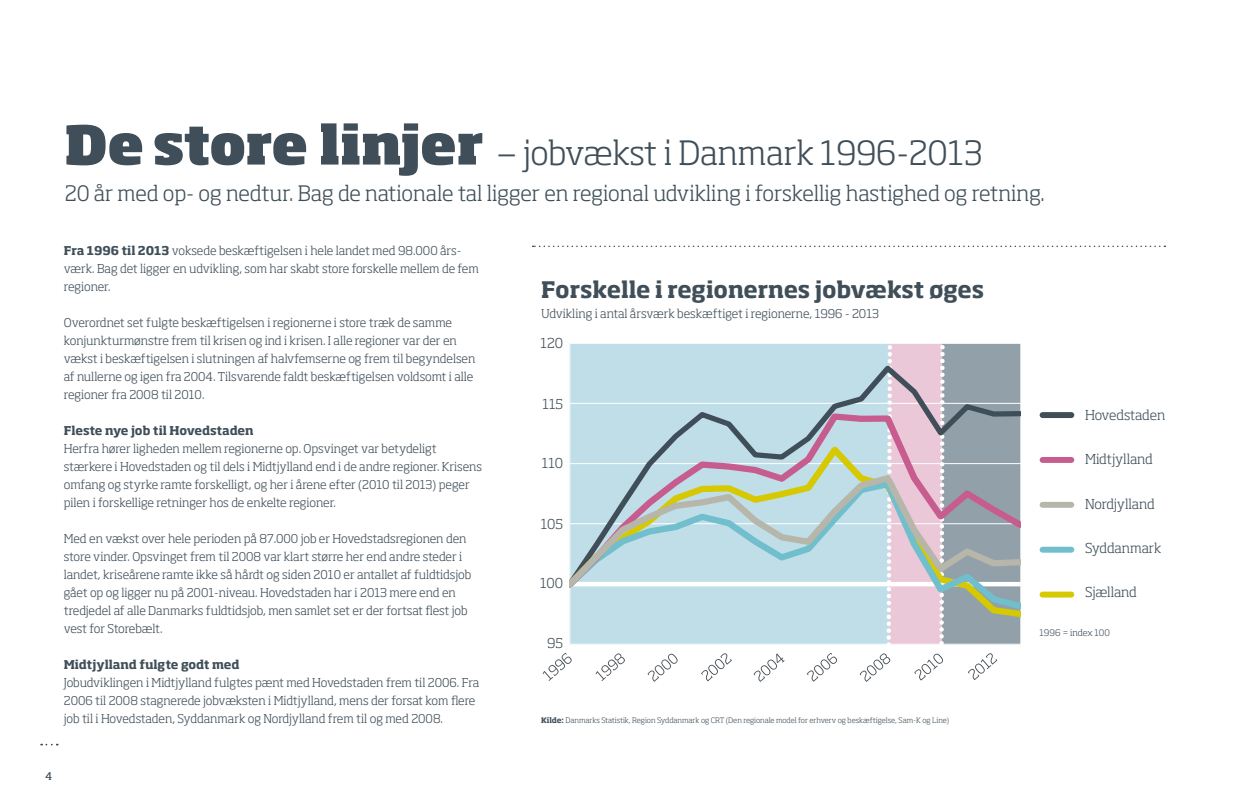
<style>
.page{position:relative;width:1234px;height:808px;background:#fff}
.page>*{position:absolute;margin:0;border:0;box-sizing:border-box;transform-origin:0 0}
.t1{font:300 33px "Soho Std";letter-spacing:-.005em;color:#3f4e58}
.t2{font:700 22.5px "Soho Std";letter-spacing:-.005em;color:#3f4e58}
.t3{font:300 21px "Soho Std";color:#3f4e58}
.t4{font:300 13.5px "Soho Std";color:#3f4e58}
.t5{font:300 13.5px "Soho Std";letter-spacing:-.02em;color:#3f4e58}
.t6{font:300 12px/18px "Soho Std";color:#3f4e58}
.t7{font:700 12px "Soho Std";color:#3f4e58}
.t8{font:300 10.5px "Soho Std";color:#3f4e58}
.t9{font:300 9px "Soho Std";color:#3f4e58}
.t10{font:300 7.5px "Soho Std";color:#3f4e58}
.s1{font-weight:800;font-size:52.5px}
.s2{font-weight:700}
</style>
<div class="page">
<svg style="left:532px;top:246px;width:632px;height:1px"></svg>
<div style="left:569px;top:343px;width:451px;height:301px;background:#c0dee8"></div>
<div style="left:941px;top:343px;width:79px;height:302px;background:#92a0a9"></div>
<svg style="left:542px;top:653px;width:29px;height:28px"></svg>
<svg style="left:595px;top:653px;width:29px;height:28px"></svg>
<svg style="left:647px;top:654px;width:30px;height:28px"></svg>
<svg style="left:701px;top:653px;width:30px;height:28px"></svg>
<svg style="left:753px;top:653px;width:31px;height:29px"></svg>
<svg style="left:807px;top:653px;width:29px;height:29px"></svg>
<svg style="left:859px;top:653px;width:31px;height:29px"></svg>
<svg style="left:914px;top:653px;width:28px;height:28px"></svg>
<svg style="left:968px;top:653px;width:29px;height:27px"></svg>
<div style="left:889px;top:343px;width:52px;height:301px;background:#ebc8d8"></div>
<svg style="left:936px;top:343px;width:10px;height:301px"></svg>
<svg style="left:884px;top:343px;width:10px;height:302px"></svg>
<div style="left:1042px;top:547px;width:29px;height:6px;background:#71becd"></div>
<div style="left:1042px;top:502px;width:29px;height:6px;background:#b7b6ab"></div>
<div style="left:1042px;top:457px;width:29px;height:6px;background:#c75c8f"></div>
<div style="left:1042px;top:412px;width:29px;height:6px;background:#3f4e58"></div>
<div style="left:1042px;top:592px;width:29px;height:5px;background:#d6c801"></div>
<svg style="left:569px;top:365px;width:451px;height:45px"></svg>
<svg style="left:569px;top:593px;width:451px;height:21px"></svg>
<svg style="left:569px;top:410px;width:451px;height:61px"></svg>
<svg style="left:569px;top:471px;width:451px;height:122px"></svg>
<h1 class="t1" style="left:65px;top:132px;width:919px"><span class="s1">De store linjer</span> — jobvækst i Danmark 1996-2013</h1>
<h3 class="t3" style="left:65px;top:180px;width:981px">20 år med op- og nedtur. Bag de nationale tal ligger en regional udvikling i forskellig hastighed og retning.</h3>
<p class="t6" style="left:64px;top:241px;width:416px"><span class="s2">Fra 1996 til 2013</span> voksede beskæftigelsen i hele landet med 98.000 års&shy;værk. Bag det ligger en udvikling, som har skabt store forskelle mellem de fem regioner.</p>
<p class="t6" style="left:64px;top:313px;width:413px">Overordnet set fulgte beskæftigelsen i regionerne i store træk de samme konjunkturmønstre frem til krisen og ind i krisen. I alle regioner var der en vækst i beskæftigelsen i slutningen af halvfemserne og frem til begyndelsen af nullerne og igen fra 2004. Tilsvarende faldt beskæftigelsen voldsomt i alle regioner fra 2008 til 2010.</p>
<p class="t7" style="left:64px;top:423px;width:191px">Fleste nye job til Hovedstaden</p>
<p class="t6" style="left:64px;top:439px;width:420px">Herfra hører ligheden mellem regionerne op. Opsvinget var betydeligt stærkere i Hovedstaden og til dels i Midtjylland end i de andre regioner. Krisens omfang og styrke ramte forskelligt, og her i årene efter (2010 til 2013) peger pilen i forskellige retninger hos de enkelte regioner.</p>
<p class="t6" style="left:64px;top:529px;width:409px">Med en vækst over hele perioden på 87.000 job er Hovedstadsregionen den store vinder. Opsvinget frem til 2008 var klart større her end andre steder i landet, kriseårene ramte ikke så hårdt og siden 2010 er antallet af fuldtidsjob gået op og ligger nu på 2001-niveau. Hovedstaden har i 2013 mere end en tredjedel af alle Danmarks fuldtidsjob, men samlet set er der fortsat flest job vest for Storebælt.</p>
<p class="t7" style="left:64px;top:657px;width:177px">Midtjylland fulgte godt med</p>
<p class="t6" style="left:64px;top:673px;width:417px">Jobudviklingen i Midtjylland fulgtes pænt med Hovedstaden frem til 2006. Fra<br>2006 til 2008 stagnerede jobvæksten i Midtjylland, mens der forsat kom flere job til i Hovedstaden, Syddanmark og Nordjylland frem til og med 2008.</p>
<h2 class="t2" style="left:541px;top:275px;width:444px">Forskelle i regionernes jobvækst øges</h2>
<p class="t6" style="left:541px;top:304px;width:339px">Udvikling i antal årsværk beskæftiget i regionerne, 1996 - 2013</p>
<p class="t4" style="left:540px;top:335px;width:24px">120</p>
<p class="t4" style="left:542px;top:395px;width:22px">115</p>
<p class="t4" style="left:541px;top:454px;width:23px">110</p>
<p class="t4" style="left:540px;top:515px;width:24px">105</p>
<p class="t4" style="left:540px;top:575px;width:25px">100</p>
<p class="t4" style="left:547px;top:634px;width:17px">95</p>
<p class="t10" style="left:541px;top:715px;width:409px"><span class="s2">Kilde:</span> Danmarks Statistik, Region Syddanmark og CRT (Den regionale model for erhverv og beskæftigelse, Sam-K og Line)</p>
<p class="t5" style="left:1084px;top:407px;width:82px">Hovedstaden</p>
<p class="t4" style="left:1084px;top:451px;width:69px">Midtjylland</p>
<p class="t4" style="left:1084px;top:495px;width:71px">Nordjylland</p>
<p class="t4" style="left:1084px;top:539px;width:78px">Syddanmark</p>
<p class="t4" style="left:1084px;top:584px;width:53px">Sjælland</p>
<p class="t9" style="left:1039px;top:627px;width:72px">1996 = index 100</p>
<p class="t8" style="left:46px;top:770px;width:8px">4</p>
</div>
